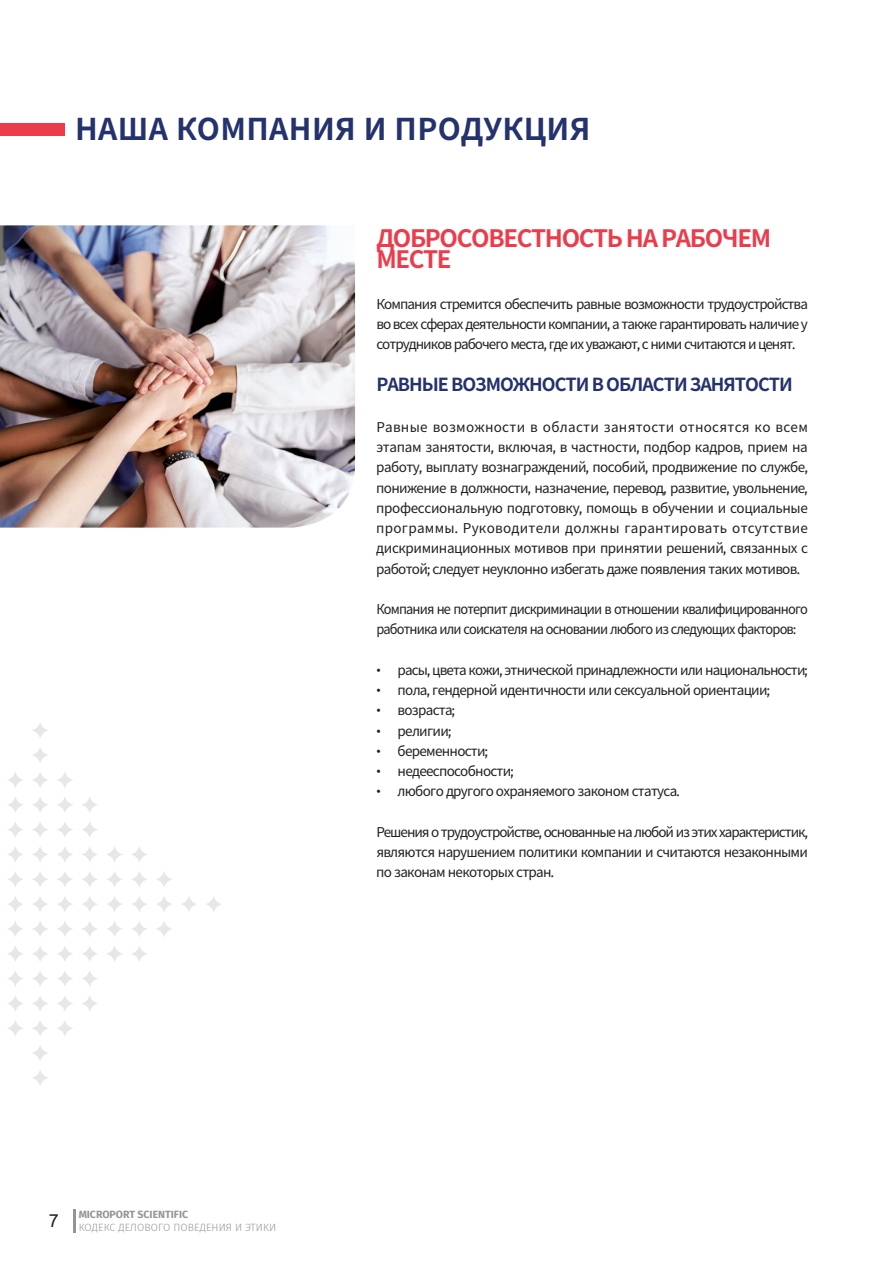
<style>
.page{position:relative;width:893px;height:1263px;background:#fff}
.page>*{position:absolute;margin:0;border:0;box-sizing:border-box;transform-origin:0 0}
.t1{font:700 30px "Noto Sans CJ Ktc";letter-spacing:.015em;color:#24326d}
.t2{font:700 24px/21.8px "Noto Sans CJ Ktc";letter-spacing:-.055em;color:#ec3c4b}
.t3{font:700 18px "Noto Sans CJ Ktc";letter-spacing:-.055em;color:#24326d}
.t4{font:13.5px/20.2px "Noto Sans CJ Ktc";letter-spacing:-.055em;color:#231f20;text-align:justify}
.t5{font:13.5px/20.2px "Noto Sans CJ Ktc";letter-spacing:-.055em;color:#231f20;scale:.95 1}
.t6{font:300 10.5px/12.8px "Fira Sans";letter-spacing:.01em;color:#939598}
.s1{font-family:"Fira Sans"}
.s2{font-weight:700}
</style>
<div class="page">
<div style="left:0;top:124px;width:64px;height:12px;background:#ec3c4b"></div>
<hr style="left:73px;top:1209px;width:3px;height:23px;background:#939598">
<img style="left:0;top:225px;width:355px;height:303px">
<svg style="left:206px;top:896px;width:15px;height:16px"></svg>
<svg style="left:181px;top:897px;width:16px;height:15px"></svg>
<svg style="left:157px;top:897px;width:15px;height:15px"></svg>
<svg style="left:132px;top:896px;width:15px;height:16px"></svg>
<svg style="left:107px;top:896px;width:15px;height:16px"></svg>
<svg style="left:82px;top:896px;width:15px;height:16px"></svg>
<svg style="left:57px;top:897px;width:16px;height:15px"></svg>
<svg style="left:33px;top:897px;width:15px;height:15px"></svg>
<svg style="left:8px;top:896px;width:15px;height:16px"></svg>
<svg style="left:156px;top:872px;width:16px;height:15px"></svg>
<svg style="left:132px;top:872px;width:15px;height:15px"></svg>
<svg style="left:107px;top:871px;width:15px;height:16px"></svg>
<svg style="left:82px;top:872px;width:15px;height:15px"></svg>
<svg style="left:57px;top:872px;width:16px;height:15px"></svg>
<svg style="left:32px;top:872px;width:16px;height:15px"></svg>
<svg style="left:8px;top:872px;width:15px;height:15px"></svg>
<svg style="left:132px;top:847px;width:15px;height:15px"></svg>
<svg style="left:107px;top:847px;width:15px;height:15px"></svg>
<svg style="left:82px;top:847px;width:16px;height:15px"></svg>
<svg style="left:57px;top:847px;width:16px;height:15px"></svg>
<svg style="left:32px;top:847px;width:16px;height:15px"></svg>
<svg style="left:8px;top:847px;width:15px;height:15px"></svg>
<svg style="left:82px;top:822px;width:16px;height:15px"></svg>
<svg style="left:57px;top:822px;width:16px;height:15px"></svg>
<svg style="left:32px;top:822px;width:16px;height:15px"></svg>
<svg style="left:8px;top:822px;width:15px;height:15px"></svg>
<svg style="left:82px;top:797px;width:15px;height:15px"></svg>
<svg style="left:57px;top:797px;width:16px;height:15px"></svg>
<svg style="left:32px;top:797px;width:16px;height:15px"></svg>
<svg style="left:8px;top:797px;width:15px;height:16px"></svg>
<svg style="left:57px;top:772px;width:15px;height:15px"></svg>
<svg style="left:33px;top:772px;width:15px;height:16px"></svg>
<svg style="left:33px;top:748px;width:15px;height:15px"></svg>
<svg style="left:32px;top:723px;width:16px;height:15px"></svg>
<svg style="left:8px;top:772px;width:15px;height:16px"></svg>
<svg style="left:157px;top:921px;width:15px;height:16px"></svg>
<svg style="left:132px;top:921px;width:15px;height:16px"></svg>
<svg style="left:107px;top:921px;width:15px;height:16px"></svg>
<svg style="left:82px;top:921px;width:15px;height:16px"></svg>
<svg style="left:57px;top:921px;width:15px;height:15px"></svg>
<svg style="left:33px;top:921px;width:15px;height:16px"></svg>
<svg style="left:8px;top:921px;width:15px;height:16px"></svg>
<svg style="left:132px;top:946px;width:15px;height:16px"></svg>
<svg style="left:107px;top:946px;width:15px;height:16px"></svg>
<svg style="left:82px;top:946px;width:15px;height:16px"></svg>
<svg style="left:57px;top:946px;width:16px;height:15px"></svg>
<svg style="left:32px;top:946px;width:16px;height:15px"></svg>
<svg style="left:8px;top:946px;width:15px;height:16px"></svg>
<svg style="left:82px;top:971px;width:16px;height:15px"></svg>
<svg style="left:57px;top:971px;width:16px;height:15px"></svg>
<svg style="left:32px;top:971px;width:16px;height:15px"></svg>
<svg style="left:8px;top:971px;width:15px;height:15px"></svg>
<svg style="left:82px;top:996px;width:16px;height:15px"></svg>
<svg style="left:57px;top:996px;width:16px;height:15px"></svg>
<svg style="left:32px;top:996px;width:16px;height:15px"></svg>
<svg style="left:8px;top:996px;width:15px;height:15px"></svg>
<svg style="left:57px;top:1021px;width:16px;height:15px"></svg>
<svg style="left:32px;top:1021px;width:16px;height:15px"></svg>
<svg style="left:33px;top:1046px;width:15px;height:15px"></svg>
<svg style="left:33px;top:1070px;width:15px;height:15px"></svg>
<svg style="left:8px;top:1021px;width:15px;height:15px"></svg>
<h1 class="t1" style="left:75px;top:112px;width:517px">НАША КОМПАНИЯ И ПРОДУКЦИЯ</h1>
<h2 class="t2" style="left:376px;top:227px;width:396px">ДОБРОСОВЕСТНОСТЬ НА РАБОЧЕМ<br>МЕСТЕ</h2>
<p class="t4" style="left:376px;top:294px;width:433px">Компания стремится обеспечить равные возможности трудоустройства во всех сферах деятельности компании<span class="s1">,</span> а также гарантировать наличие у сотрудников рабочего места<span class="s1">,</span> где их уважают<span class="s1">,</span> с ними считаются и ценят<span class="s1">.</span></p>
<h3 class="t3" style="left:376px;top:374px;width:418px">РАВНЫЕ ВОЗМОЖНОСТИ В ОБЛАСТИ ЗАНЯТОСТИ</h3>
<p class="t4" style="left:376px;top:417px;width:433px">Равные возможности в области занятости относятся ко всем этапам занятости<span class="s1">,</span> включая<span class="s1">,</span> в частности<span class="s1">,</span> подбор кадров<span class="s1">,</span> прием на работу<span class="s1">,</span> выплату вознаграждений<span class="s1">,</span> пособий<span class="s1">,</span> продвижение по службе<span class="s1">, </span>понижение в должности<span class="s1">,</span> назначение<span class="s1">,</span> перевод<span class="s1">,</span> развитие<span class="s1">,</span> увольнение<span class="s1">, </span>профессиональную подготовку<span class="s1">,</span> помощь в обучении и социальные программы<span class="s1">.</span> Руководители должны гарантировать отсутствие дискриминационных мотивов при принятии решений<span class="s1">,</span> связанных с работой<span class="s1">;</span> следует неуклонно избегать даже появления таких мотивов<span class="s1">.</span></p>
<p class="t5" style="left:376px;top:599px;width:456px">Компания не потерпит дискриминации в отношении квалифицированного работника или соискателя на основании любого из следующих факторов<span class="s1">:</span></p>
<p class="t4" style="left:376px;top:660px;width:433px"><span class="s1">•</span> расы<span class="s1">,</span> цвета кожи<span class="s1">,</span> этнической принадлежности или национальности<span class="s1">;</span></p>
<p class="t4" style="left:376px;top:680px;width:395px"><span class="s1">•</span> пола<span class="s1">,</span> гендерной идентичности или сексуальной ориентации<span class="s1">;</span></p>
<p class="t4" style="left:376px;top:700px;width:80px"><span class="s1">•</span> возраста<span class="s1">;</span></p>
<p class="t4" style="left:376px;top:721px;width:77px"><span class="s1">•</span> религии<span class="s1">;</span></p>
<p class="t4" style="left:376px;top:741px;width:113px"><span class="s1">•</span> беременности<span class="s1">;</span></p>
<p class="t4" style="left:376px;top:761px;width:139px"><span class="s1">•</span> недееспособности<span class="s1">;</span></p>
<p class="t4" style="left:376px;top:781px;width:305px"><span class="s1">•</span> любого другого охраняемого законом статуса<span class="s1">.</span></p>
<p class="t4" style="left:376px;top:822px;width:433px">Решения о трудоустройстве<span class="s1">,</span> основанные на любой из этих характеристик<span class="s1">, </span>являются нарушением политики компании и считаются незаконными по законам некоторых стран<span class="s1">.</span></p>
<p class="t6" style="left:49px;top:1208px;width:229px;text-indent:30px"><span class="s2">MICROPORT SCIENTIFIC<br></span><sup>7</sup> КОДЕКС ДЕЛОВОГО ПОВЕДЕНИЯ И ЭТИКИ</p>
</div>
